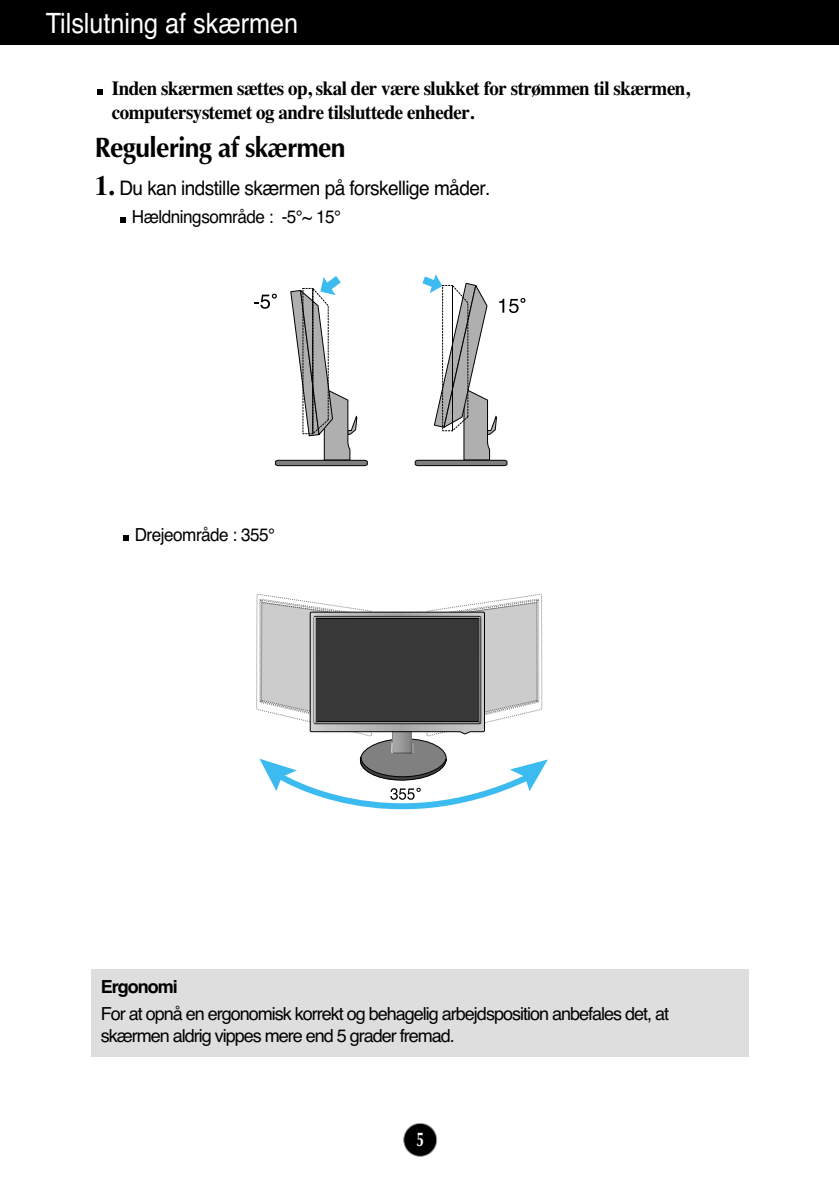
<style>
.page{position:relative;width:839px;height:1189px;background:#fff}
.page>*{position:absolute;margin:0;border:0;box-sizing:border-box;transform-origin:0 0}
.t1{font:28px "Helvetica";color:#fff;scale:.9 1}
.t2{font:700 28px "Optima";letter-spacing:-.03em;color:#000;scale:.95 1}
.t3{font:700 20px/24px "Times";letter-spacing:-.025em;color:#000;scale:.95 1}
.t4{font:20px "Helvetica";letter-spacing:-.03em;color:#000;scale:.95 1}
.t5{font:700 20px "Optima";color:#fff;scale:.7 1}
.t6{font:18px/22px "Helvetica";letter-spacing:-.055em;color:#000}
.t7{font:18px "Helvetica";letter-spacing:-.03em;color:#000;scale:.95 1}
.t8{font:700 18px "Helvetica";letter-spacing:-.055em;color:#000}
.s1{font-family:"Times";font-weight:700;font-size:28px}
</style>
<div class="page">
<div style="left:403px;top:1123px;width:34px;height:33px;background:#000;border-radius:50%"></div>
<div style="left:403px;top:1123px;width:34px;height:34px;border:2px solid #a5a5a5;border-radius:50%"></div>
<div style="left:0;top:0;width:839px;height:45px;background:#000"></div>
<svg style="left:120px;top:217px;width:6px;height:6px"></svg>
<svg style="left:97px;top:89px;width:5px;height:6px"></svg>
<div style="left:91px;top:969px;width:657px;height:88px;background:#dedede"></div>
<svg style="left:254px;top:276px;width:114px;height:190px"></svg>
<svg style="left:415px;top:274px;width:110px;height:192px"></svg>
<svg style="left:256px;top:594px;width:292px;height:216px"></svg>
<svg style="left:123px;top:535px;width:6px;height:6px"></svg>
<h1 class="t1" style="left:46px;top:13px;width:282px">Tilslutning af skærmen</h1>
<p class="t3" style="left:112px;top:78px;width:610px">Inden skærmen sættes op, skal der være slukket for strømmen til skærmen, computersystemet og andre tilsluttede enheder.</p>
<h1 class="t2" style="left:95px;top:136px;width:265px">Regulering af skærmen</h1>
<p class="t4" style="left:95px;top:181px;width:418px"><span class="s1">1.</span> Du kan indstille skærmen på forskellige måder.</p>
<p class="t7" style="left:132px;top:210px;width:221px">Hældningsområde : -5°~ 15°</p>
<p class="t7" style="left:135px;top:528px;width:149px">Drejeområde : 355°</p>
<p class="t8" style="left:101px;top:979px;width:78px">Ergonomi</p>
<p class="t6" style="left:101px;top:1004px;width:570px">For at opnå en ergonomisk korrekt og behagelig arbejdsposition anbefales det, at skærmen aldrig vippes mere end 5 grader fremad.</p>
<p class="t5" style="left:416px;top:1131px;width:13px">5</p>
</div>
